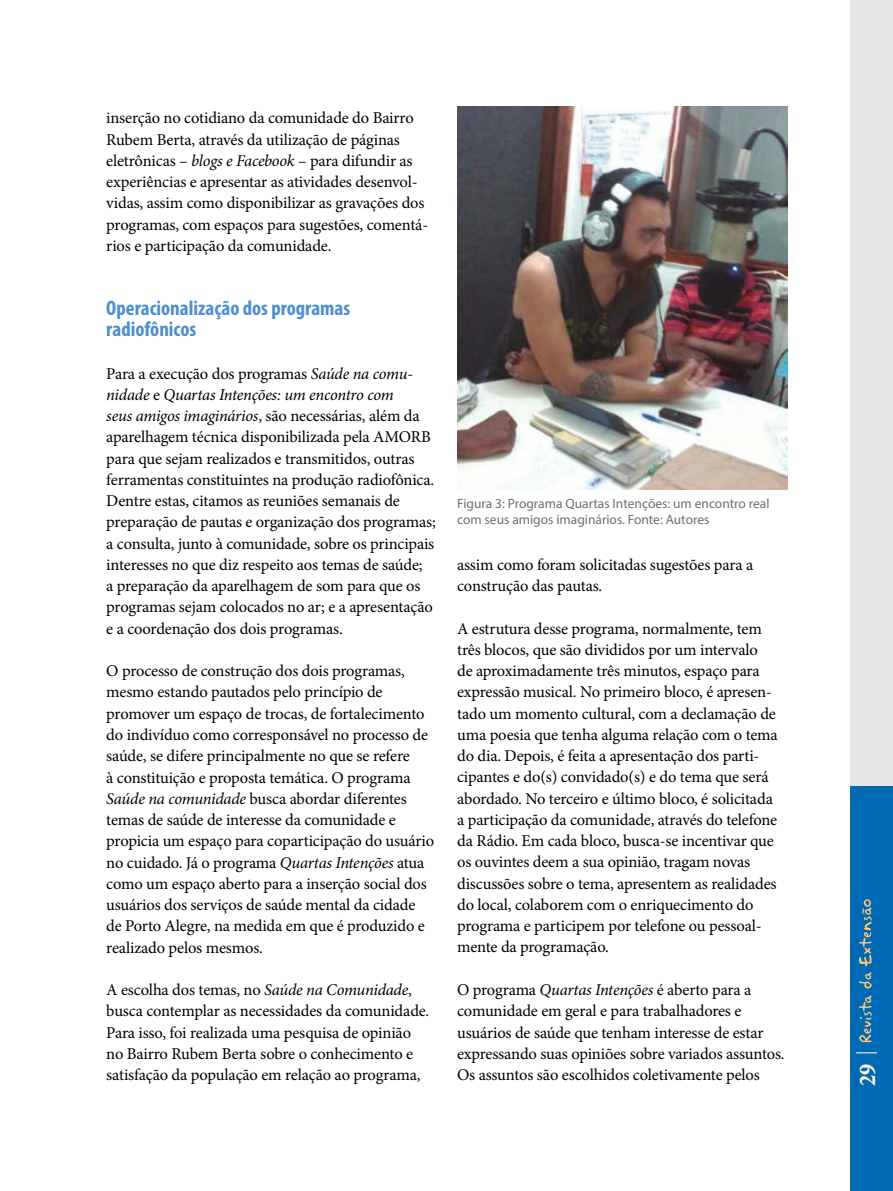
<style>
.page{position:relative;width:893px;height:1191px;background:#fff}
.page>*{position:absolute;margin:0;border:0;box-sizing:border-box;transform-origin:0 0}
.t1{font:700 condensed 24px "Minion Pro";color:#fff9e3}
.t2{font:700 condensed 21px/21.3px "Myriad Pro";color:#4f8fcd}
.t3{font:16.5px/21.3px "Minion Pro";letter-spacing:-.01em;color:#000}
.t4{font:13.5px/16.2px "Myriad Pro";color:#706f6f}
.s1{font-style:italic}
</style>
<div class="page">
<div style="left:850px;top:0;width:43px;height:1191px;background:#e6e6e6"></div>
<div style="left:850px;top:787px;width:43px;height:404px;background:#0069b4"></div>
<img style="left:457px;top:106px;width:330px;height:383px">
<svg style="left:856px;top:1052px;width:21px;height:1px"></svg>
<svg style="left:859px;top:995px;width:13px;height:47px"></svg>
<svg style="left:859px;top:899px;width:13px;height:89px"></svg>
<p class="t3" style="left:106px;top:107px;width:323px">inserção no cotidiano da comunidade do Bairro Rubem Berta, através da utilização de páginas eletrônicas – <span class="s1">blogs e Facebook</span> – para difundir as experiências e apresentar as atividades desenvol&shy;vidas, assim como disponibilizar as gravações dos programas, com espaços para sugestões, comentá&shy;rios e participação da comunidade.</p>
<p class="t2" style="left:106px;top:297px;width:245px">Operacionalização dos programas radiofônicos</p>
<p class="t3" style="left:106px;top:363px;width:331px">Para a execução dos programas <span class="s1">Saúde na comu&shy;nidade</span> e <span class="s1">Quartas Intenções: um encontro com<br>seus amigos imaginários</span>, são necessárias, além da aparelhagem técnica disponibilizada pela AMORB para que sejam realizados e transmitidos, outras ferramentas constituintes na produção radiofônica.<br>Dentre estas, citamos as reuniões semanais de preparação de pautas e organização dos programas; a consulta, junto à comunidade, sobre os principais interesses no que diz respeito aos temas de saúde;<br>a preparação da aparelhagem de som para que os programas sejam colocados no ar; e a apresentação e a coordenação dos dois programas.</p>
<p class="t3" style="left:106px;top:660px;width:329px">O processo de construção dos dois programas, mesmo estando pautados pelo princípio de promover um espaço de trocas, de fortalecimento do indivíduo como corresponsável no processo de saúde, se difere principalmente no que se refere<br>à constituição e proposta temática. O programa <span class="s1">Saúde na comunidade</span> busca abordar diferentes temas de saúde de interesse da comunidade e propicia um espaço para coparticipação do usuário no cuidado. Já o programa <span class="s1">Quartas Intenções</span> atua como um espaço aberto para a inserção social dos usuários dos serviços de saúde mental da cidade de Porto Alegre, na medida em que é produzido e realizado pelos mesmos.</p>
<p class="t3" style="left:106px;top:979px;width:325px">A escolha dos temas, no <span class="s1">Saúde na Comunidade</span>, busca contemplar as necessidades da comunidade.<br>Para isso, foi realizada uma pesquisa de opinião no Bairro Rubem Berta sobre o conhecimento e satisfação da população em relação ao programa,</p>
<p class="t4" style="left:457px;top:495px;width:314px">Figura 3: Programa Quartas Intenções: um encontro real com seus amigos imaginários. Fonte: Autores</p>
<p class="t3" style="left:457px;top:554px;width:298px">assim como foram solicitadas sugestões para a construção das pautas.</p>
<p class="t3" style="left:457px;top:617px;width:322px">A estrutura desse programa, normalmente, tem três blocos, que são divididos por um intervalo<br>de aproximadamente três minutos, espaço para expressão musical. No primeiro bloco, é apresen&shy;tado um momento cultural, com a declamação de uma poesia que tenha alguma relação com o tema do dia. Depois, é feita a apresentação dos parti&shy;cipantes e do(s) convidado(s) e do tema que será abordado. No terceiro e último bloco, é solicitada a participação da comunidade, através do telefone da Rádio. Em cada bloco, busca-se incentivar que os ouvintes deem a sua opinião, tragam novas discussões sobre o tema, apresentem as realidades do local, colaborem com o enriquecimento do programa e participem por telefone ou pessoal&shy;mente da programação.</p>
<p class="t3" style="left:457px;top:979px;width:329px">O programa <span class="s1">Quartas Intenções</span> é aberto para a comunidade em geral e para trabalhadores e usuários de saúde que tenham interesse de estar expressando suas opiniões sobre variados assuntos.<br>Os assuntos são escolhidos coletivamente pelos</p>
<h1 class="t1" style="left:851px;top:1085px;width:24px;rotate:-90deg">29</h1>
</div>
